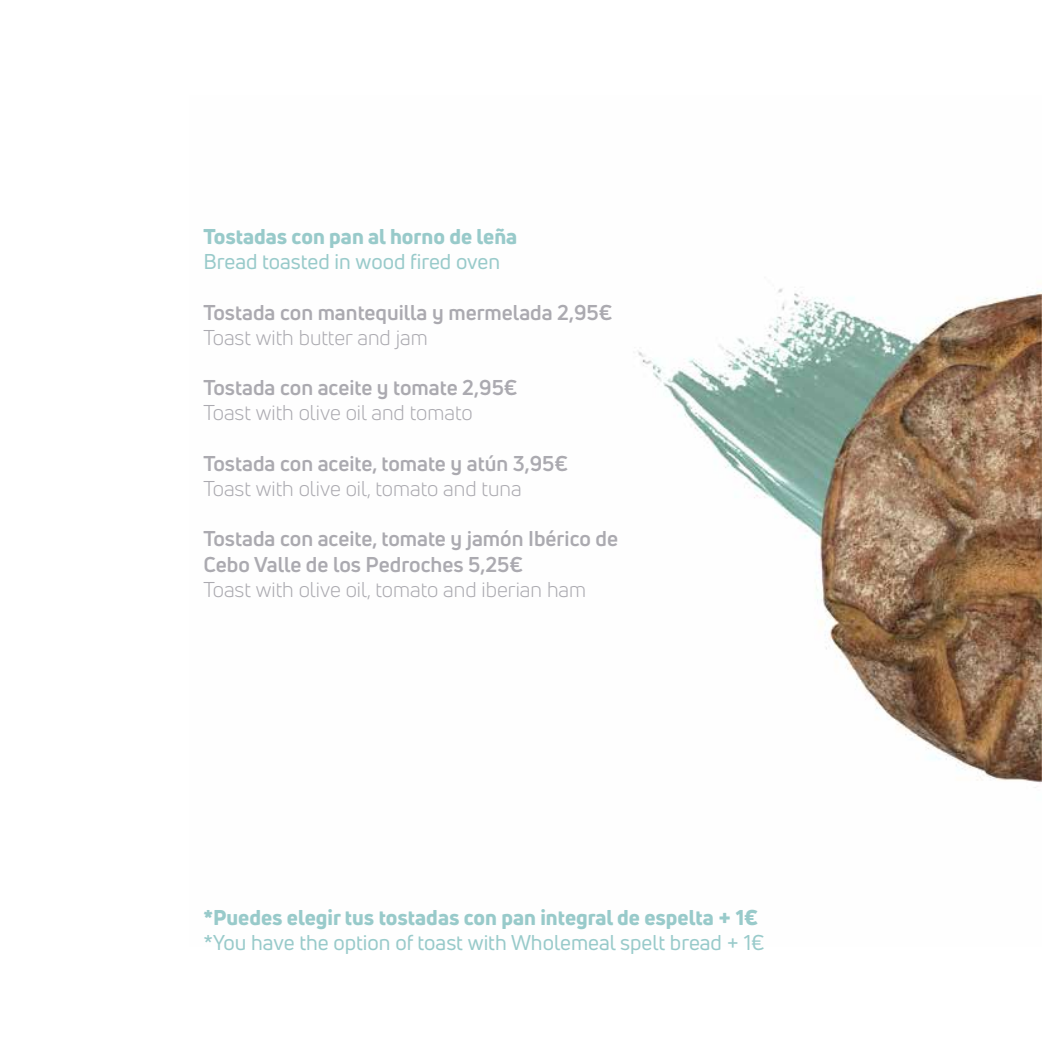
<style>
.page{position:relative;width:1042px;height:1042px;background:#fff}
.page>*{position:absolute;margin:0;border:0;box-sizing:border-box;transform-origin:0 0}
.t1{font:700 21px/25.2px "Uni Neue";color:#abaab0}
.t2{font:21px "Uni Neue";color:#abaab0}
.t3{font:800 21px "Uni Neue";color:#98caca}
.t4{font:21px "Uni Neue";color:#98caca}
</style>
<div class="page">
<img style="left:638px;top:288px;width:404px;height:500px">
<p class="t3" style="left:203px;top:222px;width:315px">Tostadas con pan al horno de leña</p>
<p class="t4" style="left:203px;top:249px;width:298px">Bread toasted in wood fired oven</p>
<p class="t1" style="left:203px;top:299px;width:411px">Tostada con mantequilla y mermelada 2,95€</p>
<p class="t2" style="left:203px;top:325px;width:226px">Toast with butter and jam</p>
<p class="t1" style="left:203px;top:375px;width:316px">Tostada con aceite y tomate 2,95€</p>
<p class="t2" style="left:203px;top:400px;width:271px">Toast with olive oil and tomato</p>
<p class="t1" style="left:203px;top:450px;width:366px">Tostada con aceite, tomate y atún 3,95€</p>
<p class="t2" style="left:203px;top:476px;width:320px">Toast with olive oil, tomato and tuna</p>
<p class="t1" style="left:203px;top:526px;width:416px">Tostada con aceite, tomate y jamón Ibérico de<br>Cebo Valle de los Pedroches 5,25€</p>
<p class="t2" style="left:203px;top:577px;width:384px">Toast with olive oil, tomato and iberian ham</p>
<p class="t3" style="left:203px;top:903px;width:556px">*Puedes elegir tus tostadas con pan integral de espelta + 1€</p>
<p class="t4" style="left:203px;top:929px;width:563px">*You have the option of toast with Wholemeal spelt bread + 1€</p>
</div>
